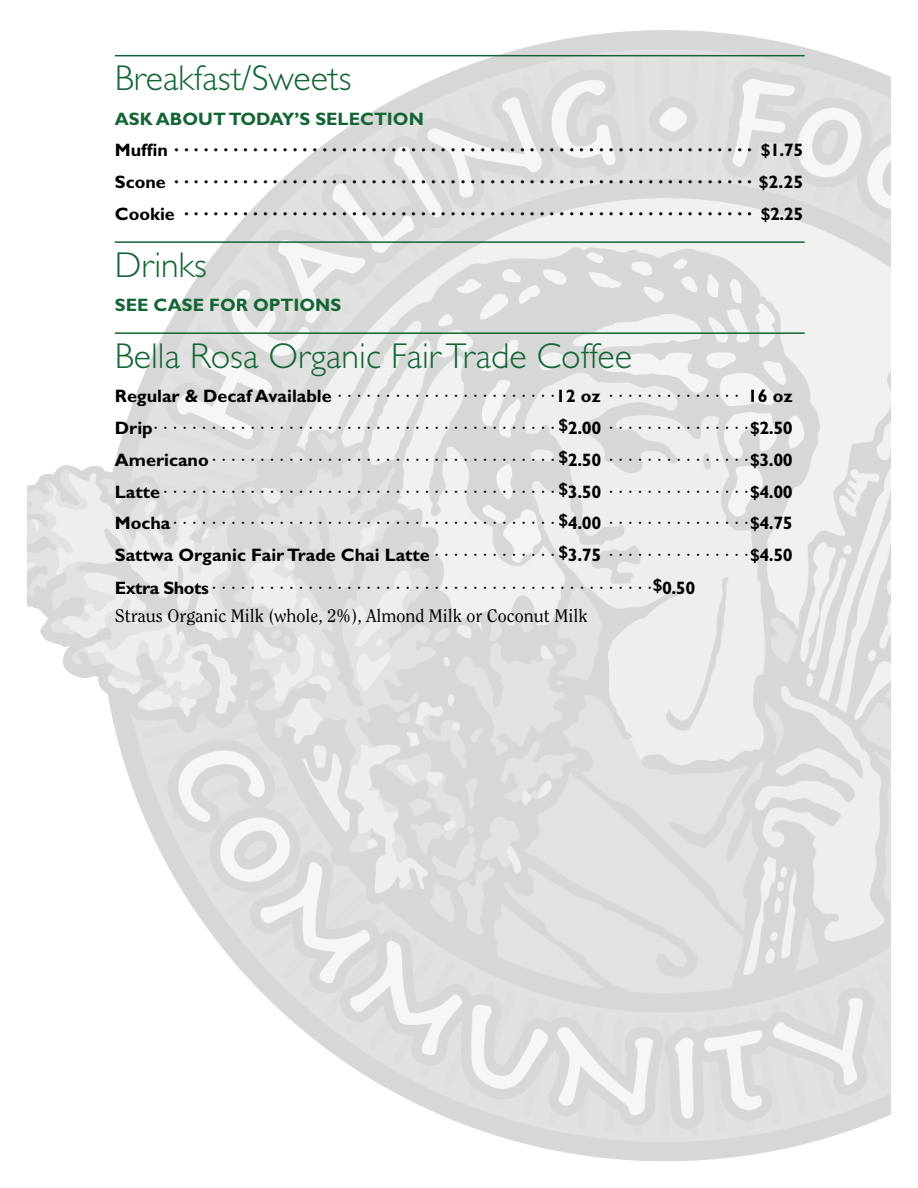
<style>
.page{position:relative;width:918px;height:1188px;background:#fff}
.page>*{position:absolute;margin:0;border:0;box-sizing:border-box;transform-origin:0 0}
.t1{font:300 36px "Gill Sans";color:#136534}
.t2{font:18px/32px "Gill Sans";color:#000;text-align:justify}
.t3{font:700 18px/31.8px "Gill Sans";color:#000;text-align:justify}
.t4{font:18px "Clearface Std";color:#000}
.t5{font:700 18px "Gill Sans";color:#136534}
.s1{font-weight:700}
</style>
<div class="page">
<img style="left:27px;top:31px;width:864px;height:1130px">
<hr style="left:115px;top:55px;width:690px;height:1px;background:#136534">
<hr style="left:115px;top:241px;width:690px;height:2px;background:#136534">
<hr style="left:115px;top:332px;width:690px;height:2px;background:#136534">
<h1 class="t1" style="left:115px;top:58px;width:238px">Breakfast/Sweets</h1>
<p class="t5" style="left:115px;top:108px;width:311px">ASK ABOUT TODAY’S SELECTION</p>
<p class="t3" style="left:115px;top:134px;width:690px">Muffin · · · · · · · · · · · · · · · · · · · · · · · · · · · · · · · · · · · · · · · · · · · · · · · · · · · · · · · · · · · $1.75<br>Scone · · · · · · · · · · · · · · · · · · · · · · · · · · · · · · · · · · · · · · · · · · · · · · · · · · · · · · · · · · · $2.25<br>Cookie · · · · · · · · · · · · · · · · · · · · · · · · · · · · · · · · · · · · · · · · · · · · · · · · · · · · · · · · · · $2.25</p>
<h1 class="t1" style="left:115px;top:244px;width:94px">Drinks</h1>
<p class="t5" style="left:115px;top:294px;width:228px">SEE CASE FOR OPTIONS</p>
<h1 class="t1" style="left:115px;top:335px;width:519px">Bella Rosa Organic Fair Trade Coffee</h1>
<p class="t2" style="left:115px;top:380px;width:680px"><span class="s1">Regular &amp; Decaf Available</span> · · · · · · · · · · · · · · · · · · · · · · <span class="s1">12 oz</span> · · · · · · · · · · · · · · <span class="s1">16 oz Drip</span> · · · · · · · · · · · · · · · · · · · · · · · · · · · · · · · · · · · · · · · · · <sup>$</sup><span class="s1">2.00</span> · · · · · · · · · · · · · · <span class="s1">$2.50<br>Americano</span> · · · · · · · · · · · · · · · · · · · · · · · · · · · · · · · · · · · <sup>$</sup><span class="s1">2.50</span> · · · · · · · · · · · · · · <span class="s1">$3.00<br>Latte</span> · · · · · · · · · · · · · · · · · · · · · · · · · · · · · · · · · · · · · · · · <sup>$</sup><span class="s1">3.50</span> · · · · · · · · · · · · · · <span class="s1">$4.00<br>Mocha</span> · · · · · · · · · · · · · · · · · · · · · · · · · · · · · · · · · · · · · · · <sup>$</sup><span class="s1">4.00</span> · · · · · · · · · · · · · · <span class="s1">$4.75<br>Sattwa Organic Fair Trade Chai Latte</span> · · · · · · · · · · · · <sup>$</sup><span class="s1">3.75</span> · · · · · · · · · · · · · · <span class="s1">$4.50<br>Extra Shots</span> · · · · · · · · · · · · · · · · · · · · · · · · · · · · · · · · · · · · · · · · · · · · · <sup>$</sup><span class="s1">0.50</span></p>
<p class="t4" style="left:115px;top:605px;width:474px">Straus Organic Milk (whole, 2%), Almond Milk or Coconut Milk</p>
</div>
